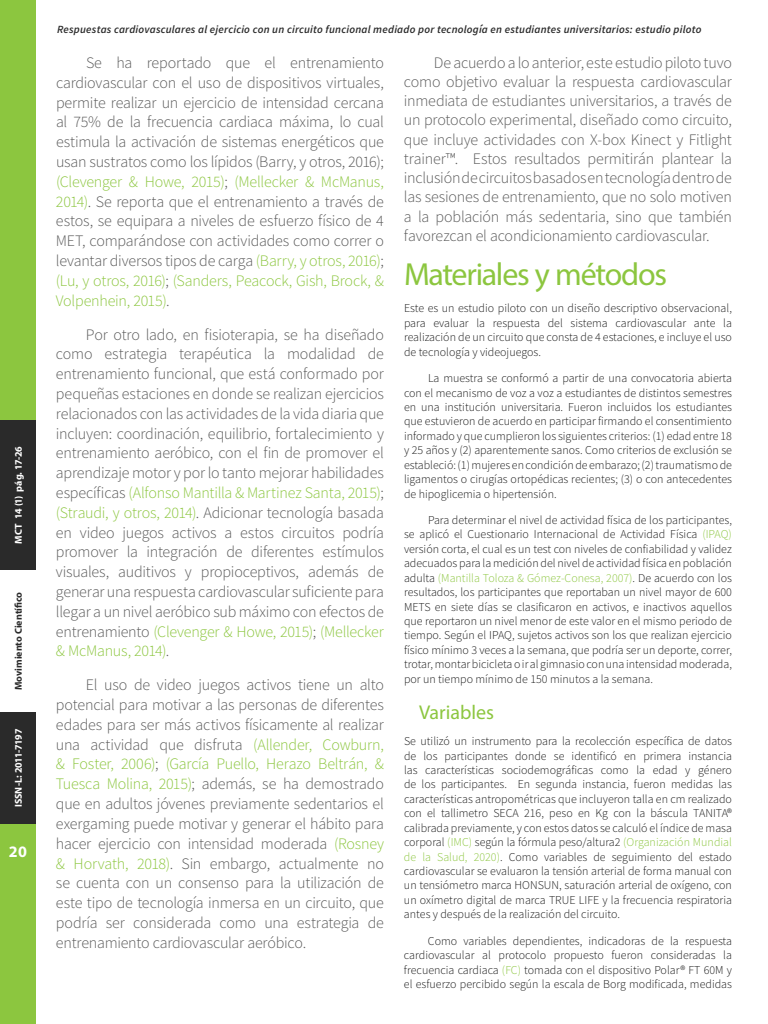
<style>
.page{position:relative;width:768px;height:1024px;background:#fff}
.page>*{position:absolute;margin:0;border:0;box-sizing:border-box;transform-origin:0 0}
.t1{font:32px "Myriad Pro";letter-spacing:-.04em;color:#8cc63f}
.t2{font:20px "Myriad Pro";color:#8cc63f}
.t3{font:16px/19.8px "Source Sans Variable";letter-spacing:-.01em;color:#5a5a5a;text-align:justify}
.t4{font:700 16px "Myriad Pro";color:#fff}
.t5{font:12px/14.4px "Source Sans Variable";letter-spacing:.005em;color:#1a1a1a;text-align:justify}
.t6{font:italic 11px "Source Sans Variable";letter-spacing:.045em;color:#2a2a2a}
.t7{font:700 10px "Myriad Pro";letter-spacing:-.01em;color:#fff}
.t8{font:700 10px "Myriad Pro";color:#2a2a2a}
.s1{color:#8cc63f}
</style>
<div class="page">
<div style="left:0;top:712px;width:36px;height:312px;background:#8cc63f"></div>
<div style="left:0;top:0;width:36px;height:570px;background:#8cc63f"></div>
<div style="left:0;top:420px;width:36px;height:150px;background:#2a2a2a"></div>
<div style="left:0;top:712px;width:36px;height:112px;background:#2a2a2a"></div>
<p class="t7" style="left:12px;top:544px;width:99px;rotate:-90deg">MCT 14 (1) pág. 17-26</p>
<p class="t8" style="left:12px;top:690px;width:100px;rotate:-90deg">Movimiento Científico</p>
<p class="t7" style="left:12px;top:807px;width:80px;rotate:-90deg">ISSN-L: 2011-7197</p>
<h3 class="t4" style="left:9px;top:841px;width:20px">20</h3>
<p class="t6" style="left:57px;top:22px;width:646px">Respuestas cardiovasculares al ejercicio con un circuito funcional mediado por tecnología en estudiantes universitarios: estudio piloto</p>
<p class="t3" style="left:56px;top:53px;width:329px;text-indent:30px">Se ha reportado que el entrenamiento cardiovascular con el uso de dispositivos virtuales, permite realizar un ejercicio de intensidad cercana al 75% de la frecuencia cardiaca máxima, lo cual estimula la activación de sistemas energéticos que usan sustratos como los lípidos (Barry, y otros, 2016); <span class="s1">(Clevenger &amp; Howe, 2015)</span>; <span class="s1">(Mellecker &amp; McManus, 2014)</span>. Se reporta que el entrenamiento a través de estos, se equipara a niveles de esfuerzo físico de 4<br>MET, comparándose con actividades como correr o levantar diversos tipos de carga <span class="s1">(Barry, y otros, 2016)</span>; <span class="s1">(Lu, y otros, 2016)</span>; <span class="s1">(Sanders, Peacock, Gish, Brock, &amp; Volpenhein, 2015)</span>.</p>
<p class="t3" style="left:56px;top:324px;width:329px;text-indent:30px">Por otro lado, en fisioterapia, se ha diseñado como estrategia terapéutica la modalidad de entrenamiento funcional, que está conformado por pequeñas estaciones en donde se realizan ejercicios relacionados con las actividades de la vida diaria que incluyen: coordinación, equilibrio, fortalecimiento y entrenamiento aeróbico, con el fin de promover el aprendizaje motor y por lo tanto mejorar habilidades específicas <span class="s1">(Alfonso Mantilla &amp; Martinez Santa, 2015)</span>; <span class="s1">(Straudi, y otros, 2014)</span>. Adicionar tecnología basada en video juegos activos a estos circuitos podría promover la integración de diferentes estímulos visuales, auditivos y propioceptivos, además de generar una respuesta cardiovascular suficiente para llegar a un nivel aeróbico sub máximo con efectos de entrenamiento <span class="s1">(Clevenger &amp; Howe, 2015)</span>; <span class="s1">(Mellecker &amp; McManus, 2014)</span>.</p>
<p class="t3" style="left:56px;top:675px;width:329px;text-indent:30px">El uso de video juegos activos tiene un alto potencial para motivar a las personas de diferentes edades para ser más activos físicamente al realizar una actividad que disfruta <span class="s1">(Allender, Cowburn, &amp; Foster, 2006)</span>; <span class="s1">(García Puello, Herazo Beltrán, &amp; Tuesca Molina, 2015)</span>; además, se ha demostrado que en adultos jóvenes previamente sedentarios el exergaming puede motivar y generar el hábito para hacer ejercicio con intensidad moderada <span class="s1">(Rosney &amp; Horvath, 2018)</span>. Sin embargo, actualmente no se cuenta con un consenso para la utilización de este tipo de tecnología inmersa en un circuito, que podría ser considerada como una estrategia de entrenamiento cardiovascular aeróbico.</p>
<p class="t3" style="left:404px;top:53px;width:329px;line-height:19.2px;text-indent:30px">De acuerdo a lo anterior, este estudio piloto tuvo como objetivo evaluar la respuesta cardiovascular inmediata de estudiantes universitarios, a través de un protocolo experimental, diseñado como circuito, que incluye actividades con X-box Kinect y Fitlight trainer™. Estos resultados permitirán plantear la inclusión de circuitos basados en tecnología dentro de las sesiones de entrenamiento, que no solo motiven a la población más sedentaria, sino que también favorezcan el acondicionamiento cardiovascular.</p>
<h1 class="t1" style="left:404px;top:255px;width:265px">Materiales y métodos</h1>
<p class="t5" style="left:404px;top:301px;width:329px">Este es un estudio piloto con un diseño descriptivo observacional, para evaluar la respuesta del sistema cardiovascular ante la realización de un circuito que consta de 4 estaciones, e incluye el uso de tecnología y videojuegos.</p>
<p class="t5" style="left:404px;top:371px;width:329px;text-indent:24px">La muestra se conformó a partir de una convocatoria abierta con el mecanismo de voz a voz a estudiantes de distintos semestres en una institución universitaria. Fueron incluidos los estudiantes que estuvieron de acuerdo en participar firmando el consentimiento informado y que cumplieron los siguientes criterios: (1) edad entre 18 y 25 años y (2) aparentemente sanos. Como criterios de exclusión se estableció: (1) mujeres en condición de embarazo; (2) traumatismo de ligamentos o cirugías ortopédicas recientes; (3) o con antecedentes de hipoglicemia o hipertensión.</p>
<p class="t5" style="left:404px;top:513px;width:329px;text-indent:24px">Para determinar el nivel de actividad física de los participantes, se aplicó el Cuestionario Internacional de Actividad Física <span class="s1">(IPAQ) </span>versión corta, el cual es un test con niveles de confiabilidad y validez adecuados para la medición del nivel de actividad física en población adulta <span class="s1">(Mantilla Toloza &amp; Gómez-Conesa, 2007)</span>. De acuerdo con los resultados, los participantes que reportaban un nivel mayor de 600<br>METS en siete días se clasificaron en activos, e inactivos aquellos que reportaron un nivel menor de este valor en el mismo periodo de tiempo. Según el IPAQ, sujetos activos son los que realizan ejercicio físico mínimo 3 veces a la semana, que podría ser un deporte, correr, trotar, montar bicicleta o ir al gimnasio con una intensidad moderada, por un tiempo mínimo de 150 minutos a la semana.</p>
<h2 class="t2" style="left:419px;top:700px;width:77px">Variables</h2>
<p class="t5" style="left:404px;top:734px;width:329px">Se utilizó un instrumento para la recolección específica de datos de los participantes donde se identificó en primera instancia las características sociodemográficas como la edad y género de los participantes. En segunda instancia, fueron medidas las características antropométricas que incluyeron talla en cm realizado con el tallimetro SECA 216, peso en Kg con la báscula TANITA® calibrada previamente, y con estos datos se calculó el índice de masa corporal <span class="s1">(IMC)</span> según la fórmula peso/altura2 <span class="s1">(Organización Mundial de la Salud, 2020)</span>. Como variables de seguimiento del estado cardiovascular se evaluaron la tensión arterial de forma manual con un tensiómetro marca HONSUN, saturación arterial de oxígeno, con un oxímetro digital de marca TRUE LIFE y la frecuencia respiratoria antes y después de la realización del circuito.</p>
<p class="t5" style="left:404px;top:934px;width:329px;text-indent:24px">Como variables dependientes, indicadoras de la respuesta cardiovascular al protocolo propuesto fueron consideradas la frecuencia cardiaca <span class="s1">(FC)</span> tomada con el dispositivo Polar® FT 60M y el esfuerzo percibido según la escala de Borg modificada, medidas</p>
</div>
